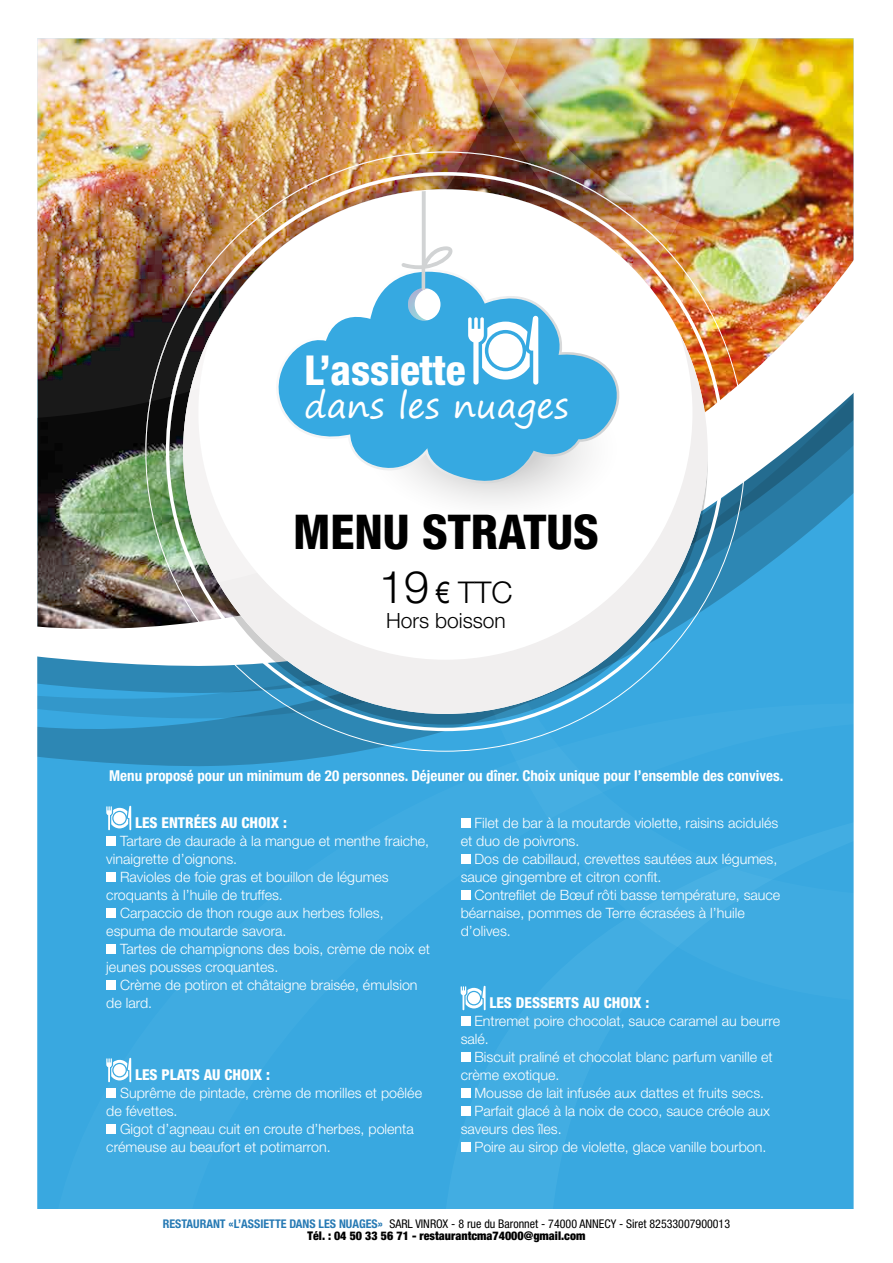
<style>
.page{position:relative;width:893px;height:1263px;background:#fff}
.page>*{position:absolute;margin:0;border:0;box-sizing:border-box;transform-origin:0 0}
.t1{font:800 condensed 48px "Helvetica Neue";color:#000}
.t2{font:800 condensed 41.25px "Helvetica Neue";color:#fff}
.t3{font:34.8px "Segoe Print";color:#fff}
.t4{font:300 30px "Helvetica Neue";color:#000}
.t5{font:300 21px "Helvetica Neue";color:#000}
.t6{font:700 condensed 15px "Helvetica Neue";color:#fff}
.t7{font:800 condensed 15px "Helvetica Neue";color:#fff}
.t8{font:300 14.25px/18px "Helvetica Neue";color:#fff}
.t9{font:condensed 12px/12.6px "Helvetica Neue";color:#000;text-align:center}
.s1{font-size:45px}
.s2{font-family:"Arial Narrow";font-weight:400}
.s3{font-weight:700;color:#277ab4}
.s4{font-weight:900}
</style>
<div class="page">
<img style="left:37px;top:38px;width:817px;height:1171px">
<svg style="left:266px;top:272px;width:362px;height:216px"></svg>
<hr style="left:422px;top:267px;width:3px;height:23px;background:#d1d3d4;border-radius:2px">
<svg style="left:401px;top:191px;width:52px;height:78px"></svg>
<svg style="left:362px;top:288px;width:258px;height:243px"></svg>
<svg style="left:106px;top:806px;width:25px;height:24px"></svg>
<div style="left:106px;top:836px;width:10px;height:10px;background:#fff"></div>
<div style="left:106px;top:872px;width:10px;height:10px;background:#fff"></div>
<div style="left:106px;top:908px;width:10px;height:10px;background:#fff"></div>
<div style="left:106px;top:944px;width:10px;height:10px;background:#fff"></div>
<div style="left:106px;top:980px;width:10px;height:10px;background:#fff"></div>
<svg style="left:106px;top:1058px;width:25px;height:24px"></svg>
<div style="left:106px;top:1088px;width:10px;height:10px;background:#fff"></div>
<div style="left:106px;top:1124px;width:10px;height:10px;background:#fff"></div>
<div style="left:461px;top:818px;width:9px;height:10px;background:#fff"></div>
<div style="left:461px;top:854px;width:9px;height:10px;background:#fff"></div>
<div style="left:461px;top:890px;width:9px;height:10px;background:#fff"></div>
<svg style="left:461px;top:986px;width:25px;height:24px"></svg>
<div style="left:461px;top:1016px;width:9px;height:10px;background:#fff"></div>
<div style="left:461px;top:1052px;width:9px;height:10px;background:#fff"></div>
<div style="left:461px;top:1088px;width:9px;height:10px;background:#fff"></div>
<div style="left:461px;top:1106px;width:9px;height:10px;background:#fff"></div>
<div style="left:461px;top:1142px;width:9px;height:10px;background:#fff"></div>
<h2 class="t2" style="left:304px;top:345px;width:163px">L’assiette</h2>
<h3 class="t3" style="left:304px;top:375px;width:266px">dans les nuages</h3>
<h1 class="t1" style="left:293px;top:502px;width:307px">MENU STRATUS</h1>
<h3 class="t4" style="left:379px;top:574px;width:135px"><span class="s1">19</span> <span class="s2">€</span> TTC</h3>
<h3 class="t5" style="left:386px;top:608px;width:121px">Hors boisson</h3>
<p class="t6" style="left:109px;top:767px;width:676px">Menu proposé pour un minimum de 20 personnes. Déjeuner ou dîner. Choix unique pour l’ensemble des convives.</p>
<p class="t7" style="left:135px;top:813px;width:153px">LES ENTRÉES AU CHOIX :</p>
<p class="t8" style="left:120px;top:832px;width:311px">Tartare de daurade à la mangue et menthe fraiche,</p>
<p class="t8" style="left:106px;top:850px;width:132px">vinaigrette d’oignons.</p>
<p class="t8" style="left:120px;top:868px;width:270px">Ravioles de foie gras et bouillon de légumes</p>
<p class="t8" style="left:106px;top:886px;width:178px">croquants à l’huile de truffes.</p>
<p class="t8" style="left:120px;top:904px;width:265px">Carpaccio de thon rouge aux herbes folles,</p>
<p class="t8" style="left:106px;top:922px;width:182px">espuma de moutarde savora.</p>
<p class="t8" style="left:120px;top:940px;width:311px">Tartes de champignons des bois, crème de noix et</p>
<p class="t8" style="left:106px;top:958px;width:174px">jeunes pousses croquantes.</p>
<p class="t8" style="left:120px;top:976px;width:299px">Crème de potiron et châtaigne braisée, émulsion</p>
<p class="t8" style="left:106px;top:994px;width:47px">de lard.</p>
<p class="t7" style="left:135px;top:1065px;width:136px">LES PLATS AU CHOIX :</p>
<p class="t8" style="left:106px;top:1084px;width:317px;text-indent:14px">Suprême de pintade, crème de morilles et poêlée de févettes.</p>
<p class="t8" style="left:106px;top:1120px;width:309px;text-indent:14px">Gigot d’agneau cuit en croute d’herbes, polenta crémeuse au beaufort et potimarron.</p>
<p class="t8" style="left:461px;top:814px;width:319px;text-indent:14px">Filet de bar à la moutarde violette, raisins acidulés et duo de poivrons.</p>
<p class="t8" style="left:461px;top:850px;width:318px;text-indent:14px">Dos de cabillaud, crevettes sautées aux légumes, sauce gingembre et citron confit.</p>
<p class="t8" style="left:461px;top:886px;width:321px;text-indent:14px">Contrefilet de Bœuf rôti basse température, sauce béarnaise, pommes de Terre écrasées à l’huile d’olives.</p>
<p class="t7" style="left:489px;top:993px;width:161px">LES DESSERTS AU CHOIX :</p>
<p class="t8" style="left:461px;top:1012px;width:321px;text-indent:14px">Entremet poire chocolat, sauce caramel au beurre salé.</p>
<p class="t8" style="left:461px;top:1048px;width:314px;text-indent:14px">Biscuit praliné et chocolat blanc parfum vanille et crème exotique.</p>
<p class="t8" style="left:474px;top:1084px;width:291px">Mousse de lait infusée aux dattes et fruits secs.</p>
<p class="t8" style="left:474px;top:1102px;width:297px">Parfait glacé à la noix de coco, sauce créole aux</p>
<p class="t8" style="left:461px;top:1120px;width:103px">saveurs des îles.</p>
<p class="t8" style="left:474px;top:1138px;width:293px">Poire au sirop de violette, glace vanille bourbon.</p>
<p class="t9" style="left:163px;top:1217px;width:569px"><span class="s3">RESTAURANT «L’ASSIETTE DANS LES NUAGES»</span> SARL VINROX - 8 rue du Baronnet - 74000 ANNECY - Siret 82533007900013<br><span class="s4">Tél. : 04 50 33 56 71 - restaurantcma74000@gmail.com</span></p>
</div>
